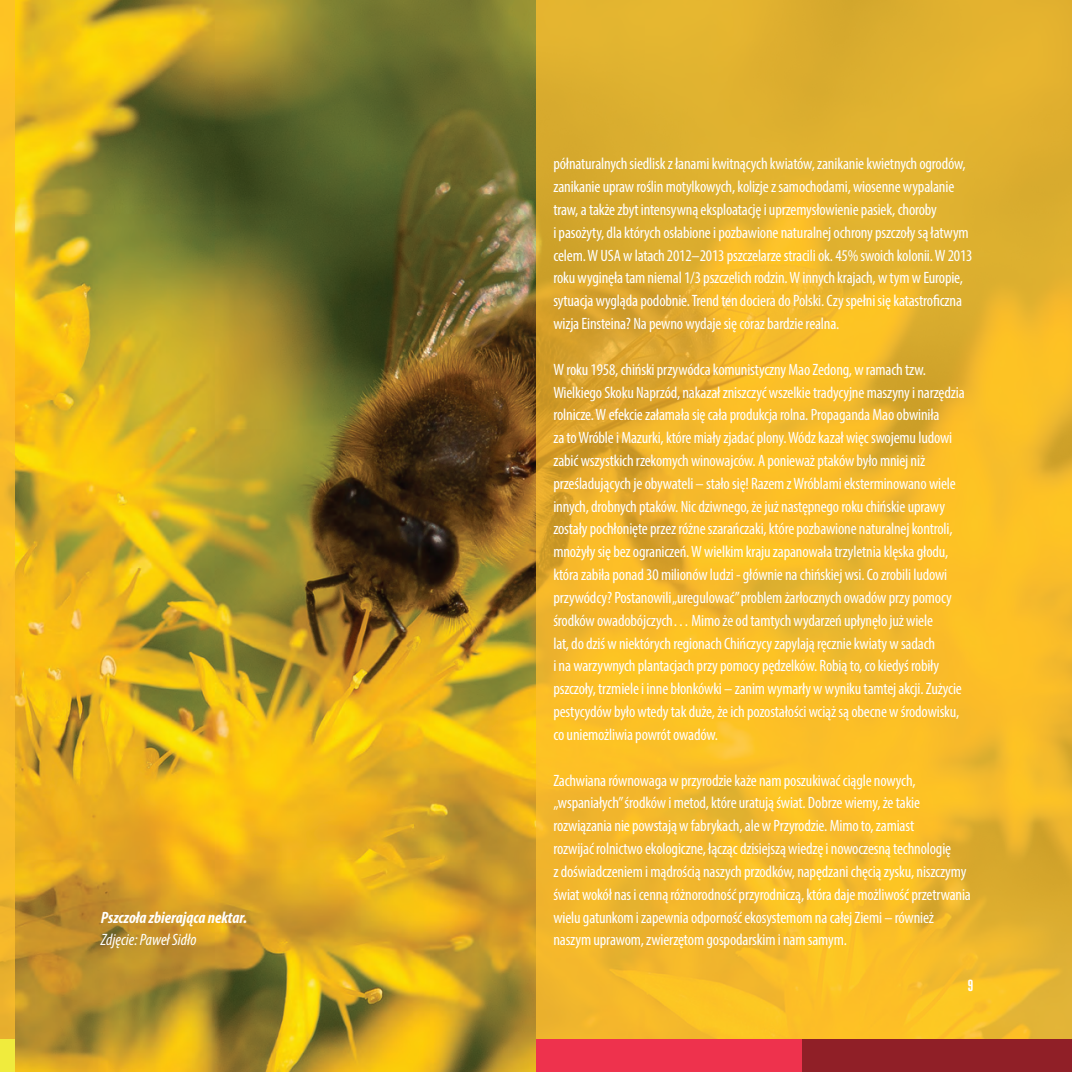
<style>
.page{position:relative;width:1072px;height:1072px;background:#fff}
.page>*{position:absolute;margin:0;border:0;box-sizing:border-box;transform-origin:0 0}
.t1{font:condensed 16.45px/22.8px "Myriad Pro";letter-spacing:-.01em;color:#fff}
.t2{font:italic 700 condensed 16.45px "Myriad Pro";color:#fff}
.t3{font:italic condensed 16.45px "Myriad Pro";color:#fff}
.t4{font:900 14px "Bw Stretch";color:#fff}
</style>
<div class="page">
<img style="left:15px;top:0;width:521px;height:1071px">
<div style="left:0;top:0;width:15px;height:1057px;background:#febf2e"></div>
<svg style="left:536px;top:0;width:535px;height:1039px;background:#ecb62a"></svg>
<div style="left:0;top:1039px;width:15px;height:32px;background:#f0eb3d"></div>
<div style="left:536px;top:1039px;width:266px;height:32px;background:#ee324d"></div>
<div style="left:802px;top:1039px;width:269px;height:32px;background:#901f27"></div>
<p class="t2" style="left:101px;top:906px;width:148px">Pszczoła zbierająca nektar.</p>
<p class="t3" style="left:101px;top:930px;width:97px">Zdjęcie: Paweł Sidło</p>
<p class="t1" style="left:553px;top:152px;width:420px">półnaturalnych siedlisk z łanami kwitnących kwiatów, zanikanie kwietnych ogrodów, zanikanie upraw roślin motylkowych, kolizje z samochodami, wiosenne wypalanie traw, a także zbyt intensywną eksploatację i uprzemysłowienie pasiek, choroby<br>i pasożyty, dla których osłabione i pozbawione naturalnej ochrony pszczoły są łatwym celem. W USA w latach 2012–2013 pszczelarze stracili ok. 45% swoich kolonii. W 2013 roku wyginęła tam niemal 1/3 pszczelich rodzin. W innych krajach, w tym w Europie, sytuacja wygląda podobnie. Trend ten dociera do Polski. Czy spełni się katastroficzna wizja Einsteina? Na pewno wydaje się coraz bardzie realna.</p>
<p class="t1" style="left:553px;top:357px;width:413px">W roku 1958, chiński przywódca komunistyczny Mao Zedong, w ramach tzw.<br>Wielkiego Skoku Naprzód, nakazał zniszczyć wszelkie tradycyjne maszyny i narzędzia rolnicze. W efekcie załamała się cała produkcja rolna. Propaganda Mao obwiniła<br>za to Wróble i Mazurki, które miały zjadać plony. Wódz kazał więc swojemu ludowi zabić wszystkich rzekomych winowajców. A ponieważ ptaków było mniej niż prześladujących je obywateli – stało się! Razem z Wróblami eksterminowano wiele innych, drobnych ptaków. Nic dziwnego, że już następnego roku chińskie uprawy zostały pochłonięte przez różne szarańczaki, które pozbawione naturalnej kontroli, mnożyły się bez ograniczeń. W wielkim kraju zapanowała trzyletnia klęska głodu, która zabiła ponad 30 milionów ludzi - głównie na chińskiej wsi. Co zrobili ludowi przywódcy? Postanowili „uregulować” problem żarłocznych owadów przy pomocy środków owadobójczych… Mimo że od tamtych wydarzeń upłynęło już wiele<br>lat, do dziś w niektórych regionach Chińczycy zapylają ręcznie kwiaty w sadach<br>i na warzywnych plantacjach przy pomocy pędzelków. Robią to, co kiedyś robiły pszczoły, trzmiele i inne błonkówki – zanim wymarły w wyniku tamtej akcji. Zużycie pestycydów było wtedy tak duże, że ich pozostałości wciąż są obecne w środowisku, co uniemożliwia powrót owadów.</p>
<p class="t1" style="left:553px;top:768px;width:419px">Zachwiana równowaga w przyrodzie każe nam poszukiwać ciągle nowych, „wspaniałych” środków i metod, które uratują świat. Dobrze wiemy, że takie rozwiązania nie powstają w fabrykach, ale w Przyrodzie. Mimo to, zamiast<br>rozwijać rolnictwo ekologiczne, łącząc dzisiejszą wiedzę i nowoczesną technologię<br>z doświadczeniem i mądrością naszych przodków, napędzani chęcią zysku, niszczymy świat wokół nas i cenną różnorodność przyrodniczą, która daje możliwość przetrwania wielu gatunkom i zapewnia odporność ekosystemom na całej Ziemi – również naszym uprawom, zwierzętom gospodarskim i nam samym.</p>
<p class="t4" style="left:967px;top:976px;width:7px">9</p>
</div>
